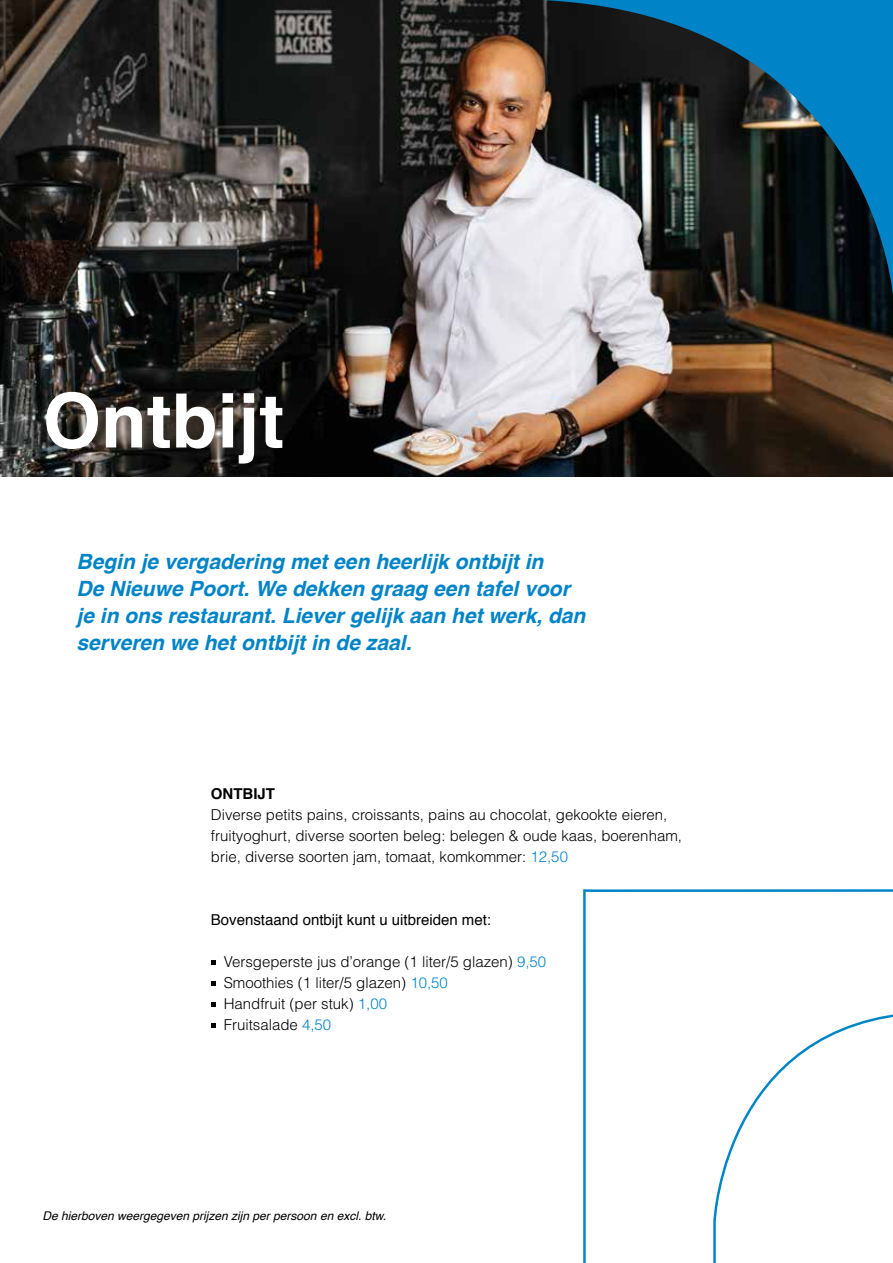
<style>
.page{position:relative;width:893px;height:1263px;background:#fff}
.page>*{position:absolute;margin:0;border:0;box-sizing:border-box;transform-origin:0 0}
.t1{font:700 75px "Helvetica";color:#fff}
.t2{font:italic 700 21px/27px "Helvetica";color:#0084c7}
.t3{font:300 15px/21px "Helvetica";color:#000}
.t4{font:15px "Helvetica";color:#000}
.t5{font:700 15px "Helvetica";color:#000}
.t6{font:italic 12px "Helvetica";color:#000}
.s1{color:#0084c7}
</style>
<div class="page">
<img style="left:0;top:0;width:893px;height:476px">
<svg style="left:511px;top:0;width:382px;height:310px"></svg>
<svg style="left:211px;top:960px;width:4px;height:4px"></svg>
<svg style="left:211px;top:981px;width:4px;height:4px"></svg>
<svg style="left:211px;top:1002px;width:4px;height:4px"></svg>
<svg style="left:211px;top:1023px;width:4px;height:4px"></svg>
<svg style="left:583px;top:889px;width:310px;height:374px"></svg>
<h1 class="t1" style="left:43px;top:390px;width:243px">Ontbijt</h1>
<h2 class="t2" style="left:77px;top:550px;width:510px">Begin je vergadering met een heerlijk ontbijt in<br>De Nieuwe Poort. We dekken graag een tafel voor je in ons restaurant. Liever gelijk aan het werk, dan serveren we het ontbijt in de zaal.</h2>
<p class="t5" style="left:211px;top:787px;width:66px">ONTBIJT</p>
<p class="t3" style="left:211px;top:804px;width:473px">Diverse petits pains, croissants, pains au chocolat, gekookte eieren, fruityoghurt, diverse soorten beleg: belegen &amp; oude kaas, boerenham, brie, diverse soorten jam, tomaat, komkommer: <span class="s1">12,50</span></p>
<p class="t4" style="left:211px;top:913px;width:282px">Bovenstaand ontbijt kunt u uitbreiden met:</p>
<p class="t3" style="left:224px;top:951px;width:324px">Versgeperste jus d’orange (1 liter/5 glazen) <span class="s1">9,50<br></span>Smoothies (1 liter/5 glazen) <span class="s1">10,50<br></span>Handfruit (per stuk) <span class="s1">1,00<br></span>Fruitsalade <span class="s1">4,50</span></p>
<p class="t6" style="left:43px;top:1211px;width:345px">De hierboven weergegeven prijzen zijn per persoon en excl. btw.</p>
</div>
